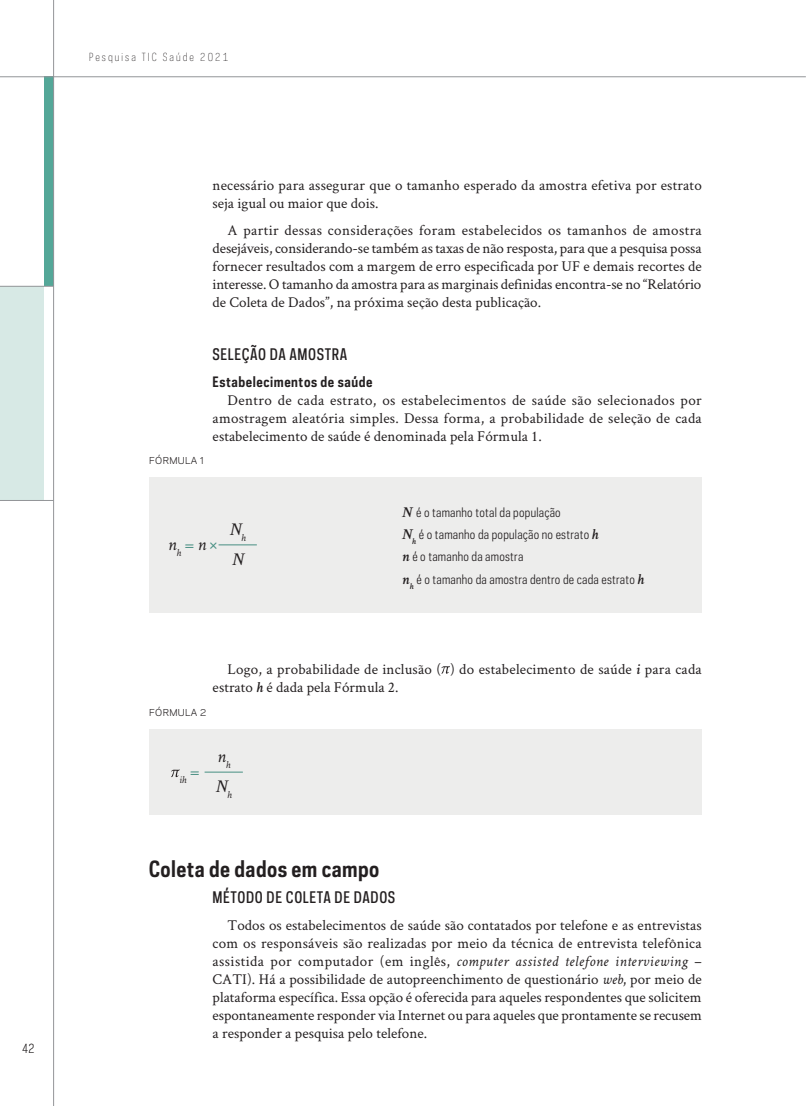
<style>
.page{position:relative;width:808px;height:1106px;background:#fff}
.page>*{position:absolute;margin:0;border:0;box-sizing:border-box;transform-origin:0 0}
.TIC-Titulo_2{font:700 21px "Galaxie Polaris Condensed";letter-spacing:.02em;color:#231f20}
.TEXTO{font:italic 18px "Crimson Text";color:#231f20}
.TIC-TextoSeguido_1{font:15px/18px "Crimson Text";letter-spacing:.005em;color:#231f20;text-align:justify}
.TIC-Titulo_3{font:500 15px "Galaxie Polaris Condensed";letter-spacing:.04em;color:#231f20}
.TIC-Titulo_4{font:700 13.5px "Galaxie Polaris Condensed";letter-spacing:.04em;color:#231f20}
.Descrição_da_formula{font:12px "Galaxie Polaris Condensed";letter-spacing:.02em;color:#231f20}
.TEXTO-2{font:12px "Galaxie Polaris Condensed";letter-spacing:.02em;color:#231f20}
.t1{font:300 11.85px "Galaxie Polaris Condensed";color:#231f20}
.t2{font:300 10.5px "Galaxie Polaris Condensed";letter-spacing:.2em;color:#231f20}
.TEXTO-3{font:italic 10.5px "Crimson Text";color:#231f20}
.TIC-Info_Numero{font:9px "Galaxie Polaris";letter-spacing:.04em;color:#231f20}
.s1{font-style:normal;color:#478f82}
.s2{font-family:"Crimson Text";font-weight:600;font-style:italic;font-size:15px}
.s3{font-weight:600;font-style:italic}
.s4{font-style:italic}
</style>
<div class="page">
<div style="left:44px;top:77px;width:10px;height:209px;background:#54a798"></div>
<div style="left:0;top:286px;width:44px;height:214px;background:#d7e9e5"></div>
<hr style="left:53px;top:0;width:1px;height:1106px;background:#939598">
<hr style="left:0;top:76px;width:806px;height:1px;background:#939598">
<hr style="left:0;top:500px;width:54px;height:1px;background:#939598">
<hr style="left:0;top:286px;width:54px;height:1px;background:#939598">
<svg style="left:441px;top:666px;width:9px;height:7px"></svg>
<div style="left:149px;top:477px;width:553px;height:135px;background:#ededec"></div>
<hr style="left:219px;top:544px;width:38px;height:1px;background:#478f82">
<div style="left:149px;top:729px;width:553px;height:85px;background:#ededec"></div>
<hr style="left:205px;top:771px;width:38px;height:1px;background:#478f82">
<svg style="left:171px;top:769px;width:9px;height:8px"></svg>
<p class="t1" style="left:22px;top:1040px;width:14px">42</p>
<p class="t2" style="left:89px;top:50px;width:141px">Pesquisa TIC Saúde 2021</p>
<p class="TIC-Info_Numero" style="left:149px;top:454px;width:56px">FÓRMULA 1</p>
<p class="TIC-TextoSeguido_1" style="left:213px;top:176px;width:491px">necessário para assegurar que o tamanho esperado da amostra efetiva por estrato seja igual ou maior que dois.</p>
<p class="TIC-TextoSeguido_1" style="left:213px;top:221px;width:491px;text-indent:15px">A partir dessas considerações foram estabelecidos os tamanhos de amostra desejáveis, considerando-se também as taxas de não resposta, para que a pesquisa possa fornecer resultados com a margem de erro especificada por UF e demais recortes de interesse. O tamanho da amostra para as marginais definidas encontra-se no “Relatório de Coleta de Dados”, na próxima seção desta publicação.</p>
<p class="TIC-Titulo_3" style="left:213px;top:344px;width:136px">SELEÇÃO DA AMOSTRA</p>
<p class="TIC-Titulo_4" style="left:213px;top:372px;width:161px">Estabelecimentos de saúde</p>
<p class="TIC-TextoSeguido_1" style="left:213px;top:390px;width:491px;text-indent:15px">Dentro de cada estrato, os estabelecimentos de saúde são selecionados por amostragem aleatória simples. Dessa forma, a probabilidade de seleção de cada estabelecimento de saúde é denominada pela Fórmula 1.</p>
<p class="TEXTO" style="left:168px;top:533px;width:51px">n<sub>h</sub> <span class="s1">=</span>n<span class="s1">×</span></p>
<p class="TEXTO" style="left:229px;top:519px;width:18px">N<sub>h</sub></p>
<p class="TEXTO" style="left:232px;top:548px;width:13px">N</p>
<p class="TEXTO-2" style="left:402px;top:504px;width:160px"><span class="s2">N</span> é o tamanho total da população</p>
<p class="Descrição_da_formula" style="left:402px;top:526px;width:198px"><span class="s2">N</span><sub>h</sub> é o tamanho da população no estrato <span class="s2">h</span></p>
<p class="Descrição_da_formula" style="left:402px;top:549px;width:123px"><span class="s2">n</span> é o tamanho da amostra</p>
<p class="Descrição_da_formula" style="left:402px;top:571px;width:244px"><span class="s2">n</span><sub>h</sub> é o tamanho da amostra dentro de cada estrato <span class="s2">h</span></p>
<p class="TIC-TextoSeguido_1" style="left:213px;top:659px;width:490px;text-indent:15px">Logo, a probabilidade de inclusão ( ) do estabelecimento de saúde <span class="s3">i</span> para cada estrato <span class="s3">h</span> é dada pela Fórmula 2.</p>
<p class="TIC-Info_Numero" style="left:149px;top:705px;width:59px">FÓRMULA 2</p>
<p class="TEXTO-3" style="left:179px;top:773px;width:22px">ih <sup>=</sup></p>
<p class="TEXTO" style="left:217px;top:746px;width:15px">n<sub>h</sub></p>
<p class="TEXTO" style="left:216px;top:776px;width:18px">N<sub>h</sub></p>
<p class="TIC-Titulo_2" style="left:149px;top:854px;width:232px">Coleta de dados em campo</p>
<p class="TIC-Titulo_3" style="left:213px;top:887px;width:184px">MÉTODO DE COLETA DE DADOS</p>
<p class="TIC-TextoSeguido_1" style="left:213px;top:915px;width:491px;text-indent:15px">Todos os estabelecimentos de saúde são contatados por telefone e as entrevistas com os responsáveis são realizadas por meio da técnica de entrevista telefônica assistida por computador (em inglês, <span class="s4">computer assisted telefone interviewing</span> – CATI). Há a possibilidade de autopreenchimento de questionário <span class="s4">web</span>, por meio de plataforma específica. Essa opção é oferecida para aqueles respondentes que solicitem espontaneamente responder via Internet ou para aqueles que prontamente se recusem a responder a pesquisa pelo telefone.</p>
</div>
